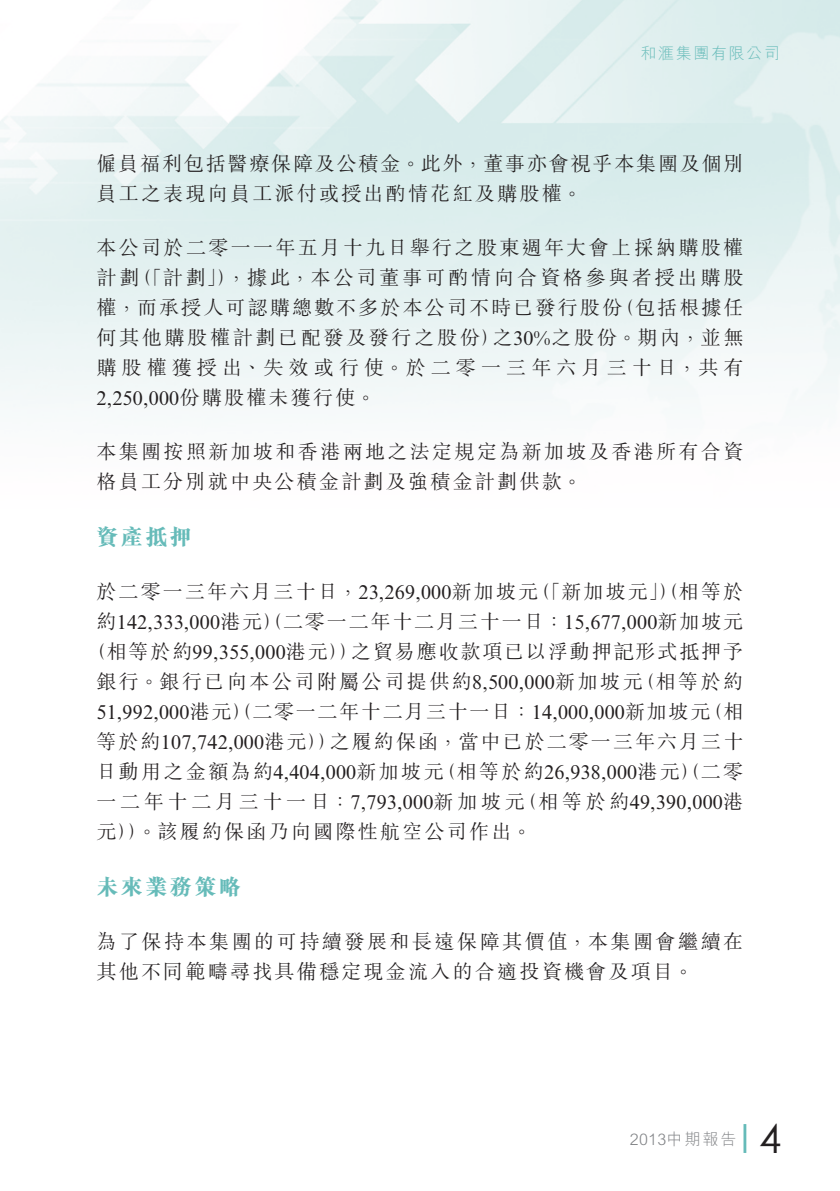
<style>
.page{position:relative;width:840px;height:1191px;background:#fff}
.page>*{position:absolute;margin:0;border:0;box-sizing:border-box;transform-origin:0 0}
.t1{font:40px "Century Gothic";color:#231f20}
._03_H1{font:800 22px "M Sung HK";letter-spacing:.11em;color:#66bbb9}
._11_P0{font:300 20px/30px "M Sung HK";letter-spacing:.11em;color:#231f20}
._11_P0-2{font:300 20px/30px "M Sung HK";letter-spacing:.255em;color:#231f20}
._11_P0-3{font:20px "Times New Roman MT Std";letter-spacing:.01em;color:#231f20}
._11_P0-4{font:300 20px/30px "M Sung HK";letter-spacing:.09em;color:#231f20}
.t2{font:300 16px "M Hei HK";letter-spacing:.02em;color:#808285}
.t3{font:300 16px "M Hei HK";letter-spacing:.1em;color:#66bbb9}
.s1{font-family:"Times New Roman MT Std";font-weight:400}
.s2{font-family:"M Sung HK";font-weight:300}
</style>
<div class="page">
<hr style="left:743px;top:1124px;width:3px;height:29px;background:#66bbb9">
<img style="left:0;top:0;width:1px;height:631px">
<p class="t3" style="left:640px;top:42px;width:141px">和滙集團有限公司</p>
<p class="_11_P0-4" style="left:96px;top:148px;width:648px">僱員福利包括醫療保障及公積金。此外，董事亦會視乎本集團及個別員工之表現向員工派付或授出酌情花紅及購股權。</p>
<p class="_11_P0" style="left:96px;top:232px;width:648px;text-align:right">本公司於二零一一年五月十九日舉行之股東週年大會上採納購股權，據此，本公司董事可酌情向合資格參與者授出購股</p>
<p class="_11_P0" style="left:96px;top:262px;width:44px">計劃</p>
<p class="_11_P0" style="left:132px;top:262px;width:106px">（「計劃」）</p>
<p class="_11_P0" style="left:492px;top:292px;width:252px;text-indent:-396px">權，而承授人可認購總數不多於本公司不時已發行股份<br>之<span class="s1">30%</span>之股份。期內，並無</p>
<p class="_11_P0" style="left:614px;top:292px;width:130px">（包括根據任</p>
<p class="_11_P0-2" style="left:96px;top:322px;width:648px">何其他購股權計劃已配發及發行之股份）<br>購股權獲授出、失效或行使。於二零一三年六月三十日，共有<br><span class="s1">2,250,000</span>份購股權未獲行使。</p>
<p class="_11_P0" style="left:96px;top:436px;width:648px">本集團按照新加坡和香港兩地之法定規定為新加坡及香港所有合資格員工分別就中央公積金計劃及強積金計劃供款。</p>
<p class="_03_H1" style="left:96px;top:522px;width:97px">資產抵押</p>
<p class="_11_P0" style="left:530px;top:576px;width:214px">（「新加坡元」）（相等於</p>
<p class="_11_P0" style="left:96px;top:576px;width:443px">於二零一三年六月三十日，<span class="s1">23,269,000</span>新加坡元</p>
<p class="_11_P0" style="left:96px;top:606px;width:648px">約<span class="s1">142,333,000</span>港元）（二零一二年十二月三十一日：<span class="s1">15,677,000</span>新加坡元</p>
<p class="_11_P0" style="left:351px;top:636px;width:393px">之貿易應收款項已以浮動押記形式抵押予</p>
<p class="_11_P0-3" style="left:86px;top:641px;width:273px"><span class="s2">（相等於約</span>99,355,000<span class="s2">港元））</span></p>
<p class="_11_P0" style="left:96px;top:666px;width:547px">銀行。銀行已向本公司附屬公司提供約<span class="s1">8,500,000</span>新加坡元</p>
<p class="_11_P0" style="left:635px;top:666px;width:109px">（相等於約</p>
<p class="_11_P0" style="left:329px;top:696px;width:415px;text-indent:-233px"><span class="s1">51,992,000</span>港元）（二零一二年十二月三十一日：<span class="s1">14,000,000</span>新加坡元<br>之履約保函，當中已於二零一三年六月三十</p>
<p class="_11_P0" style="left:702px;top:696px;width:42px">（相</p>
<p class="_11_P0-3" style="left:96px;top:731px;width:242px"><span class="s2">等於約</span>107,742,000<span class="s2">港元））</span></p>
<p class="_11_P0" style="left:96px;top:756px;width:348px">日動用之金額為約<span class="s1">4,404,000</span>新加坡元</p>
<p class="_11_P0" style="left:436px;top:756px;width:308px">（相等於約<span class="s1">26,938,000</span>港元）（二零</p>
<p class="_11_P0-3" style="left:517px;top:791px;width:227px"><span class="s2">（相等於約</span>49,390,000<span class="s2">港</span></p>
<p class="_11_P0" style="left:96px;top:786px;width:436px">一二年十二月三十一日：<span class="s1">7,793,000</span>新加坡元元））。該履約保函乃向國際性航空公司作出。</p>
<p class="_03_H1" style="left:96px;top:872px;width:146px">未來業務策略</p>
<p class="_11_P0" style="left:96px;top:926px;width:648px">為了保持本集團的可持續發展和長遠保障其價值，本集團會繼續在其他不同範疇尋找具備穩定現金流入的合適投資機會及項目。</p>
<p class="t2" style="left:629px;top:1127px;width:108px">2013中期報告</p>
<h1 class="t1" style="left:758px;top:1110px;width:24px">4</h1>
</div>
